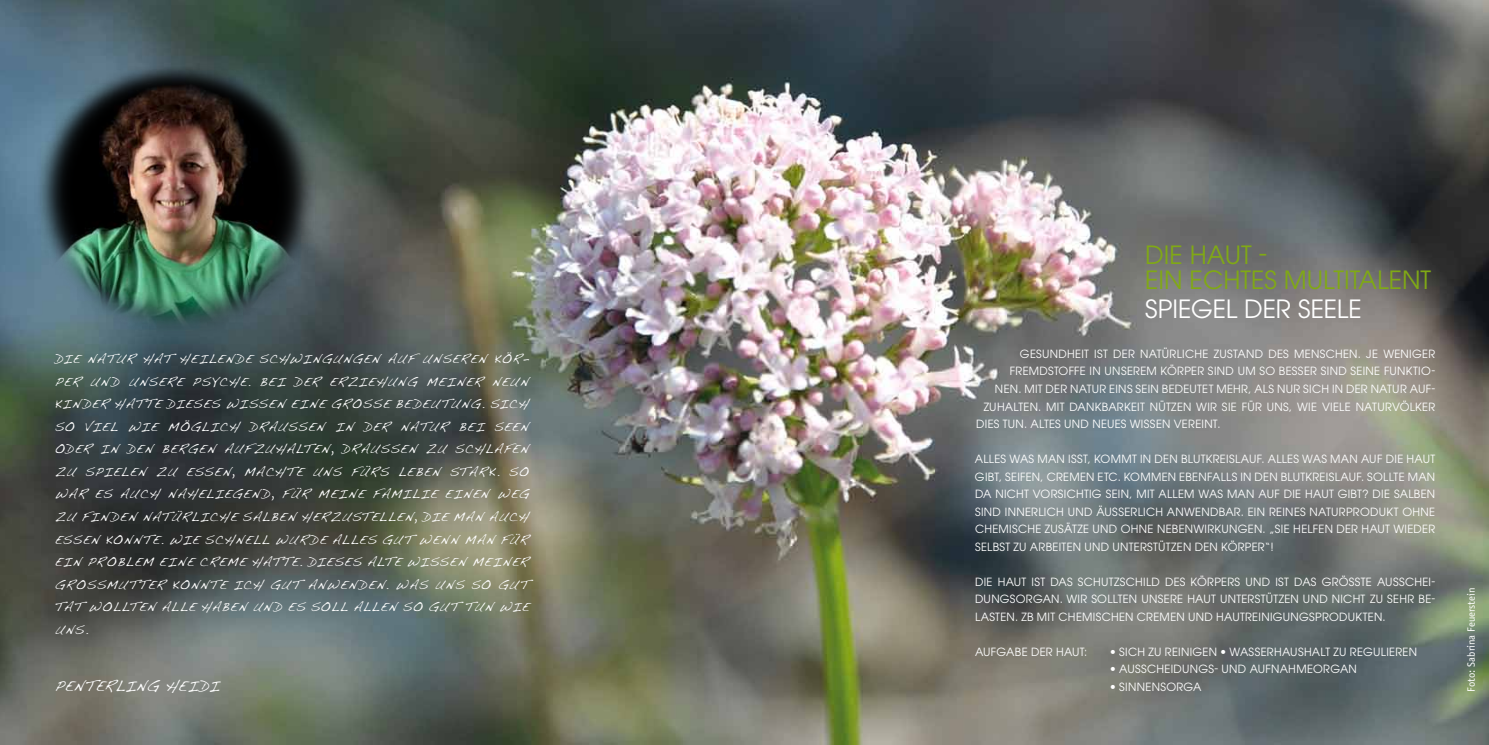
<style>
.page{position:relative;width:1489px;height:745px;background:#fff}
.page>*{position:absolute;margin:0;border:0;box-sizing:border-box;transform-origin:0 0}
.t1{font:25px/25px "ITC Avant Garde Pro";color:#80a915}
.t2{font:25px "ITC Avant Garde Pro";letter-spacing:-.015em;color:#fff}
.t3{font:15px "Handwriting Dakota";letter-spacing:.02em;color:#fff}
.t4{font:12.5px/22.5px "Handwriting Dakota";letter-spacing:.065em;color:#fff;text-align:justify}
.t5{font:11.25px/17.5px "ITC Avant Garde Pro";letter-spacing:.025em;color:#fff;text-align:justify}
.t6{font:10.62px "Officina Sans";color:#fff}
.s1{font-family:"Officina Sans"}
</style>
<div class="page">
<img style="left:0;top:0;width:1488px;height:744px">
<div style="left:33px;top:64px;width:290px;height:274px;background:#000;opacity:.75"></div>
<img style="left:0;top:47px;width:406px;height:283px">
<p class="t4" style="left:55px;top:347px;width:475px">DIE NATUR HAT HEILENDE SCHWINGUNGEN AUF UNSEREN KÖR-PER UND UNSERE PSYCHE. BEI DER ERZIEHUNG MEINER NEUN KINDER HATTE DIESES WISSEN EINE GROSSE BEDEUTUNG. SICH SO VIEL WIE MÖGLICH DRAUSSEN IN DER NATUR BEI SEEN ODER IN DEN BERGEN AUFZUHALTEN, DRAUSSEN ZU SCHLAFEN ZU SPIELEN ZU ESSEN, MACHTE UNS FÜRS LEBEN STARK. SO WAR ES AUCH NAHELIEGEND, FÜR MEINE FAMILIE EINEN WEG ZU FINDEN NATÜRLICHE SALBEN HERZUSTELLEN, DIE MAN AUCH ESSEN KONNTE. WIE SCHNELL WURDE ALLES GUT WENN MAN FÜR EIN PROBLEM EINE CREME HATTE. DIESES ALTE WISSEN MEINER GROSSMUTTER KONNTE ICH GUT ANWENDEN. WAS UNS SO GUT TAT WOLLTEN ALLE HABEN UND ES SOLL ALLEN SO GUT TUN WIE UNS.</p>
<h2 class="t3" style="left:55px;top:676px;width:166px">PENTERLING HEIDI</h2>
<h1 class="t1" style="left:1144px;top:242px;width:287px">DIE HAUT -<br>EIN ECHTES MULTITALENT</h1>
<h1 class="t2" style="left:1144px;top:293px;width:218px">SPIEGEL DER SEELE</h1>
<p class="t5" style="left:1019px;top:344px;width:417px">GESUNDHEIT IST DER NATÜRLICHE ZUSTAND DES MENSCHEN. JE WENIGER</p>
<p class="t5" style="left:1009px;top:362px;width:427px">FREMDSTOFFE IN UNSEREM KÖRPER SIND UM SO BESSER SIND SEINE FUNKTIO-</p>
<p class="t5" style="left:994px;top:380px;width:442px">NEN. MIT DER NATUR EINS SEIN BEDEUTET M EHR, ALS NUR SICH IN DER NATUR AUF-</p>
<p class="t5" style="left:983px;top:397px;width:453px">ZUHALTEN. MIT DANKBARKEIT NÜTZEN WIR SIE FÜR UNS, WIE VIELE NATURVÖLKER</p>
<p class="t5" style="left:976px;top:415px;width:246px">DIES TUN. ALTES UND NEUES WISSEN VEREINT.</p>
<p class="t5" style="left:974px;top:450px;width:462px">ALLES WAS MAN ISST, KOMMT IN DEN BLUTKREISLAUF. ALLES WAS MAN AUF DIE HAUT GIBT, SEIFEN, CREM EN ETC. KOMM EN EBENFALLS IN DEN BLUTKREISLAUF. SOLLTE MAN DA NICHT VORSICHTIG SEIN, M IT ALLEM WAS MAN AUF DIE HAUT GIBT? DIE SALBEN SIND INNERLICH UND ÄUSSERLICH ANWENDBAR. EIN REINES NATURPRODUKT OHNE CHEM ISCHE ZUSÄTZE UND OHNE NEBENWIRKUNGEN. „SIE HELFEN DER HAUT WIEDER SELBST ZU ARBEITEN UND UNTERSTÜTZEN DEN KÖRPER“!</p>
<p class="t5" style="left:974px;top:572px;width:462px">DIE HAUT IST DAS SCHUTZSCHILD DES KÖRPERS UND IST DAS GRÖSSTE AUSSCHEI-DUNGSORGAN. WIR SOLLTEN UNSERE HAUT UNTERSTÜTZEN UND NICHT ZU SEHR BE-LASTEN. ZB M IT CHEM ISCHEN CREM EN UND HAUTREINIGUNGSPRODUKTEN.</p>
<p class="t5" style="left:974px;top:642px;width:114px">AUFGABE DER HAUT:</p>
<p class="t5" style="left:1109px;top:642px;width:308px"><span class="s1">•</span> SICH ZU REINIGEN <span class="s1">•</span> WASSERHAUSHALT ZU REGULIEREN</p>
<p class="t5" style="left:1109px;top:660px;width:248px"><span class="s1">•</span> AUSSCHEIDUNGS- UND AUFNAHM EORGAN</p>
<p class="t5" style="left:1109px;top:677px;width:93px"><span class="s1">•</span> SINNENSORGA</p>
<p class="t6" style="left:1464px;top:691px;width:106px;rotate:-90deg">Foto: Sabrina Feuerstein</p>
</div>
